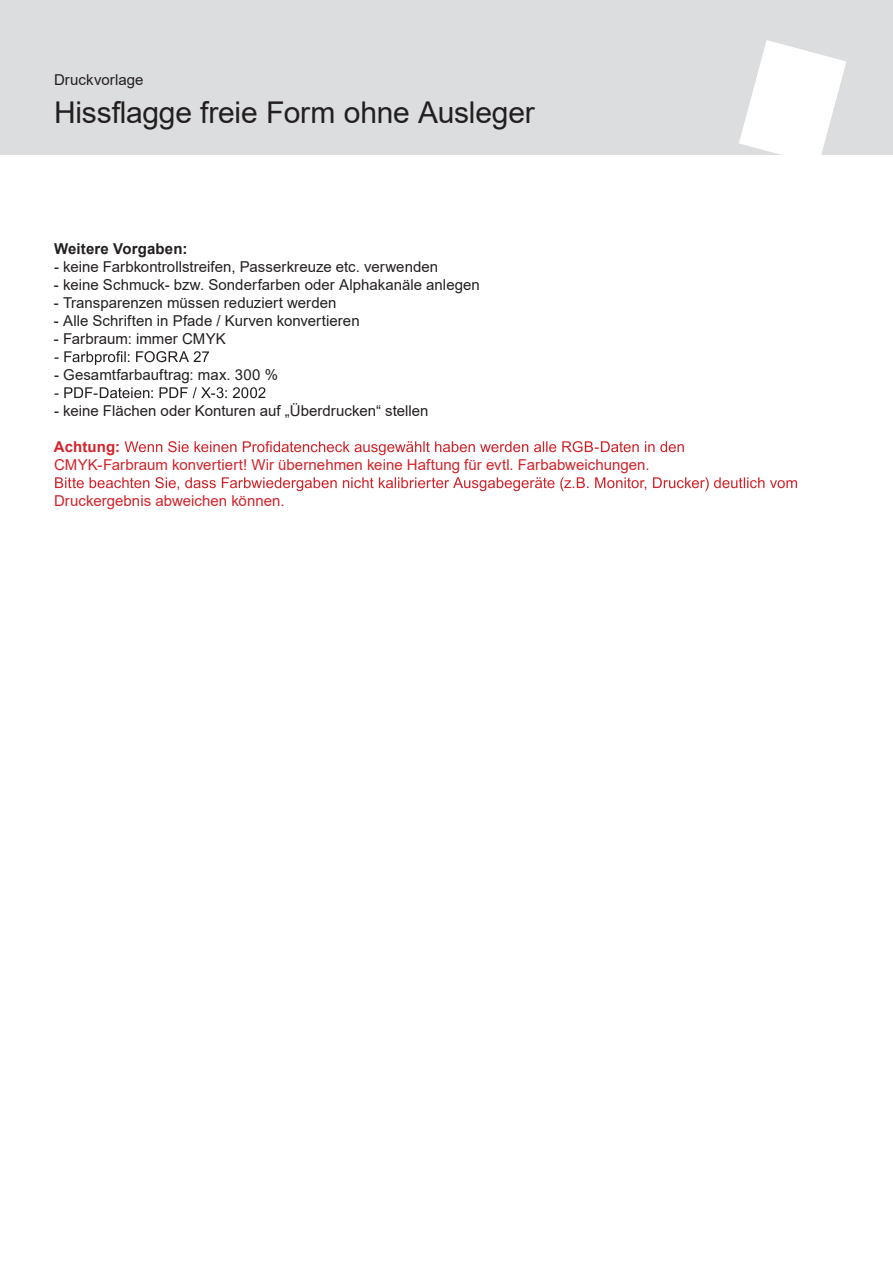
<style>
.page{position:relative;width:893px;height:1263px;background:#fff}
.page>*{position:absolute;margin:0;border:0;box-sizing:border-box;transform-origin:0 0}
.t1{font:30px "Arial";letter-spacing:-.005em;color:#231f20}
.t2{font:15px "Arial";color:#231f20}
.t3{font:15px "Arial";color:#d1232a}
.t4{font:700 15px "Arial";letter-spacing:.01em;color:#231f20}
.t5{font:700 15px "Arial";letter-spacing:.005em;color:#d1232a}
</style>
<div class="page">
<div style="left:0;top:0;width:893px;height:154px;background:#dcdddf"></div>
<svg style="left:739px;top:40px;width:107px;height:115px"></svg>
<svg style="left:54px;top:351px;width:155px;height:14px"></svg>
<svg style="left:54px;top:387px;width:211px;height:11px"></svg>
<svg style="left:125px;top:441px;width:559px;height:14px"></svg>
<svg style="left:55px;top:477px;width:742px;height:14px"></svg>
<p class="t2" style="left:54px;top:70px;width:91px">Druckvorlage</p>
<h1 class="t1" style="left:54px;top:92px;width:482px">Hissflagge freie Form ohne Ausleger</h1>
<p class="t4" style="left:54px;top:238px;width:135px">Weitere Vorgaben:</p>
<p class="t2" style="left:54px;top:256px;width:386px">- keine Farbkontrollstreifen, Passerkreuze etc. verwenden</p>
<p class="t2" style="left:54px;top:274px;width:427px">- keine Schmuck- bzw. Sonderfarben oder Alphakanäle anlegen</p>
<p class="t2" style="left:54px;top:292px;width:284px">- Transparenzen müssen reduziert werden</p>
<p class="t2" style="left:54px;top:310px;width:307px">- Alle Schriften in Pfade / Kurven konvertieren</p>
<p class="t2" style="left:54px;top:328px;width:174px">- Farbraum: immer CMYK</p>
<p class="t2" style="left:54px;top:364px;width:226px">- Gesamtfarbauftrag: max. 300 %</p>
<p class="t2" style="left:54px;top:400px;width:376px">- keine Flächen oder Konturen auf „Überdrucken“ stellen</p>
<p class="t5" style="left:54px;top:436px;width:68px">Achtung:</p>
<p class="t3" style="left:54px;top:454px;width:597px">CMYK-Farbraum konvertiert! Wir übernehmen keine Haftung für evtl. Farbabweichungen.</p>
<p class="t3" style="left:54px;top:490px;width:232px">Druckergebnis abweichen können.</p>
</div>
